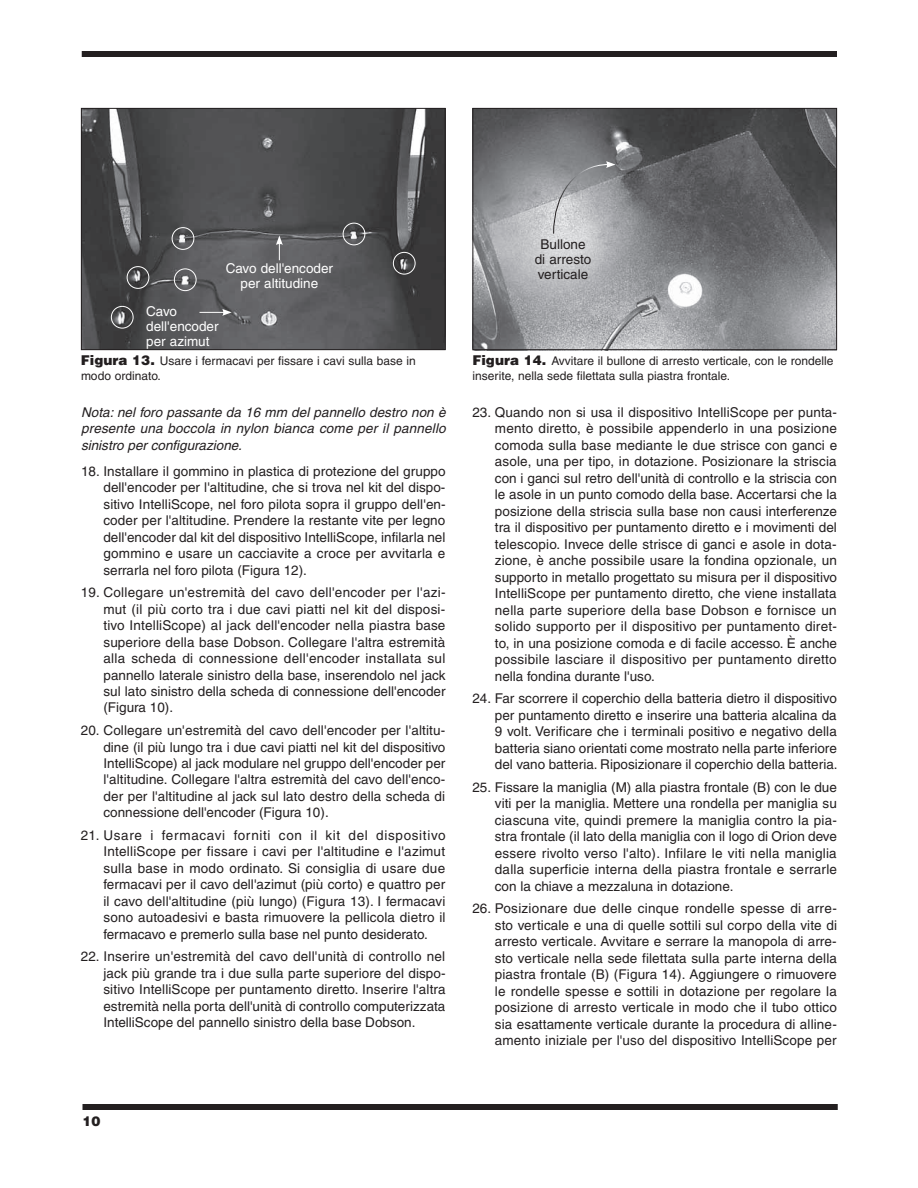
<style>
.page{position:relative;width:918px;height:1188px;background:#fff}
.page>*{position:absolute;margin:0;border:0;box-sizing:border-box;transform-origin:0 0}
.t1{font:13.5px/16.5px "Helvetica";color:#231f20;text-align:justify}
.t2{font:italic 13.5px/16.5px "Helvetica";color:#231f20;text-align:justify}
.t3{font:13.5px/15px "Helvetica";color:#fff;text-align:center}
.t4{font:900 13.5px "Helvetica";color:#231f20}
.t5{font:12px/15px "Helvetica";color:#231f20}
.s1{font-weight:900;font-size:13.5px}
</style>
<div class="page">
<div style="left:82px;top:51px;width:755px;height:6px;background:#231f20"></div>
<div style="left:82px;top:1104px;width:756px;height:6px;background:#231f20"></div>
<img style="left:83px;top:110px;width:361px;height:238px">
<div style="left:81px;top:108px;width:365px;height:242px;border:1px solid #231f20"></div>
<div style="left:174px;top:268px;width:22px;height:23px;border:1px solid #fff;border-radius:50%"></div>
<div style="left:127px;top:266px;width:22px;height:23px;border:1px solid #fff;border-radius:50%"></div>
<div style="left:111px;top:306px;width:23px;height:22px;border:1px solid #fff;border-radius:50%"></div>
<div style="left:172px;top:227px;width:22px;height:23px;border:1px solid #fff;border-radius:50%"></div>
<div style="left:343px;top:223px;width:22px;height:22px;border:1px solid #fff;border-radius:50%"></div>
<div style="left:393px;top:252px;width:23px;height:22px;border:1px solid #fff;border-radius:50%"></div>
<svg style="left:276px;top:236px;width:7px;height:24px"></svg>
<svg style="left:200px;top:309px;width:32px;height:7px"></svg>
<img style="left:474px;top:110px;width:361px;height:238px">
<div style="left:472px;top:108px;width:365px;height:242px;border:1px solid #231f20"></div>
<svg style="left:553px;top:161px;width:63px;height:73px;background:#abacaf"></svg>
<p class="t3" style="left:226px;top:261px;width:109px">Cavo dell'encoder per altitudine</p>
<p class="t3" style="left:146px;top:304px;width:74px;text-align:left">Cavo dell'encoder per azimut</p>
<p class="t5" style="left:81px;top:354px;width:336px"><span class="s1">Figura 13.</span> Usare i fermacavi per fissare i cavi sulla base in modo ordinato.</p>
<p class="t2" style="left:81px;top:404px;width:366px">Nota: nel foro passante da 16 mm del pannello destro non è presente una boccola in nylon bianca come per il pannello sinistro per configurazione.</p>
<p class="t1" style="left:103px;top:463px;width:344px;text-indent:-22px">18. Installare il gommino in plastica di protezione del gruppo dell'encoder per l'altitudine, che si trova nel kit del dispo&shy;sitivo IntelliScope, nel foro pilota sopra il gruppo dell'en&shy;coder per l'altitudine. Prendere la restante vite per legno dell'encoder dal kit del dispositivo IntelliScope, infilarla nel gommino e usare un cacciavite a croce per avvitarla e serrarla nel foro pilota (Figura 12).</p>
<p class="t1" style="left:103px;top:584px;width:344px;text-indent:-22px">19. Collegare un'estremità del cavo dell'encoder per l'azi&shy;mut (il più corto tra i due cavi piatti nel kit del disposi&shy;tivo IntelliScope) al jack dell'encoder nella piastra base superiore della base Dobson. Collegare l'altra estremità alla scheda di connessione dell'encoder installata sul pannello laterale sinistro della base, inserendolo nel jack sul lato sinistro della scheda di connessione dell'encoder (Figura 10).</p>
<p class="t1" style="left:103px;top:722px;width:344px;text-indent:-22px">20. Collegare un'estremità del cavo dell'encoder per l'altitu&shy;dine (il più lungo tra i due cavi piatti nel kit del dispositivo IntelliScope) al jack modulare nel gruppo dell'encoder per l'altitudine. Collegare l'altra estremità del cavo dell'enco&shy;der per l'altitudine al jack sul lato destro della scheda di connessione dell'encoder (Figura 10).</p>
<p class="t1" style="left:103px;top:827px;width:344px;text-indent:-22px">21. Usare i fermacavi forniti con il kit del dispositivo IntelliScope per fissare i cavi per l'altitudine e l'azimut sulla base in modo ordinato. Si consiglia di usare due fermacavi per il cavo dell'azimut (più corto) e quattro per il cavo dell'altitudine (più lungo) (Figura 13). I fermacavi sono autoadesivi e basta rimuovere la pellicola dietro il fermacavo e premerlo sulla base nel punto desiderato.</p>
<p class="t1" style="left:103px;top:948px;width:344px;text-indent:-22px">22. Inserire un'estremità del cavo dell'unità di controllo nel jack più grande tra i due sulla parte superiore del dispo&shy;sitivo IntelliScope per puntamento diretto. Inserire l'altra estremità nella porta dell'unità di controllo computerizzata IntelliScope del pannello sinistro della base Dobson.</p>
<p class="t1" style="left:535px;top:237px;width:58px;line-height:15px;text-align:center">Bullone di arresto verticale</p>
<p class="t5" style="left:472px;top:353px;width:362px"><span class="s1">Figura 14.</span> Avvitare il bullone di arresto verticale, con le rondelle inserite, nella sede filettata sulla piastra frontale.</p>
<p class="t1" style="left:495px;top:404px;width:344px;text-indent:-22px">23. Quando non si usa il dispositivo IntelliScope per punta&shy;mento diretto, è possibile appenderlo in una posizione comoda sulla base mediante le due strisce con ganci e asole, una per tipo, in dotazione. Posizionare la striscia con i ganci sul retro dell'unità di controllo e la striscia con le asole in un punto comodo della base. Accertarsi che la posizione della striscia sulla base non causi interferenze tra il dispositivo per puntamento diretto e i movimenti del telescopio. Invece delle strisce di ganci e asole in dota&shy;zione, è anche possibile usare la fondina opzionale, un supporto in metallo progettato su misura per il dispositivo IntelliScope per puntamento diretto, che viene installata nella parte superiore della base Dobson e fornisce un solido supporto per il dispositivo per puntamento diret&shy;to, in una posizione comoda e di facile accesso. È anche possibile lasciare il dispositivo per puntamento diretto nella fondina durante l'uso.</p>
<p class="t1" style="left:495px;top:690px;width:344px;text-indent:-22px">24. Far scorrere il coperchio della batteria dietro il dispositivo per puntamento diretto e inserire una batteria alcalina da 9 volt. Verificare che i terminali positivo e negativo della batteria siano orientati come mostrato nella parte inferiore del vano batteria. Riposizionare il coperchio della batteria.</p>
<p class="t1" style="left:495px;top:779px;width:344px;text-indent:-22px">25. Fissare la maniglia (M) alla piastra frontale (B) con le due viti per la maniglia. Mettere una rondella per maniglia su ciascuna vite, quindi premere la maniglia contro la pia&shy;stra frontale (il lato della maniglia con il logo di Orion deve essere rivolto verso l'alto). Infilare le viti nella maniglia dalla superficie interna della piastra frontale e serrarle con la chiave a mezzaluna in dotazione.</p>
<p class="t1" style="left:495px;top:900px;width:344px;text-indent:-22px">26. Posizionare due delle cinque rondelle spesse di arre&shy;sto verticale e una di quelle sottili sul corpo della vite di arresto verticale. Avvitare e serrare la manopola di arre&shy;sto verticale nella sede filettata sulla parte interna della piastra frontale (B) (Figura 14). Aggiungere o rimuovere le rondelle spesse e sottili in dotazione per regolare la posizione di arresto verticale in modo che il tubo ottico sia esattamente verticale durante la procedura di alline&shy;amento iniziale per l'uso del dispositivo IntelliScope per</p>
<p class="t4" style="left:82px;top:1113px;width:20px">10</p>
</div>
